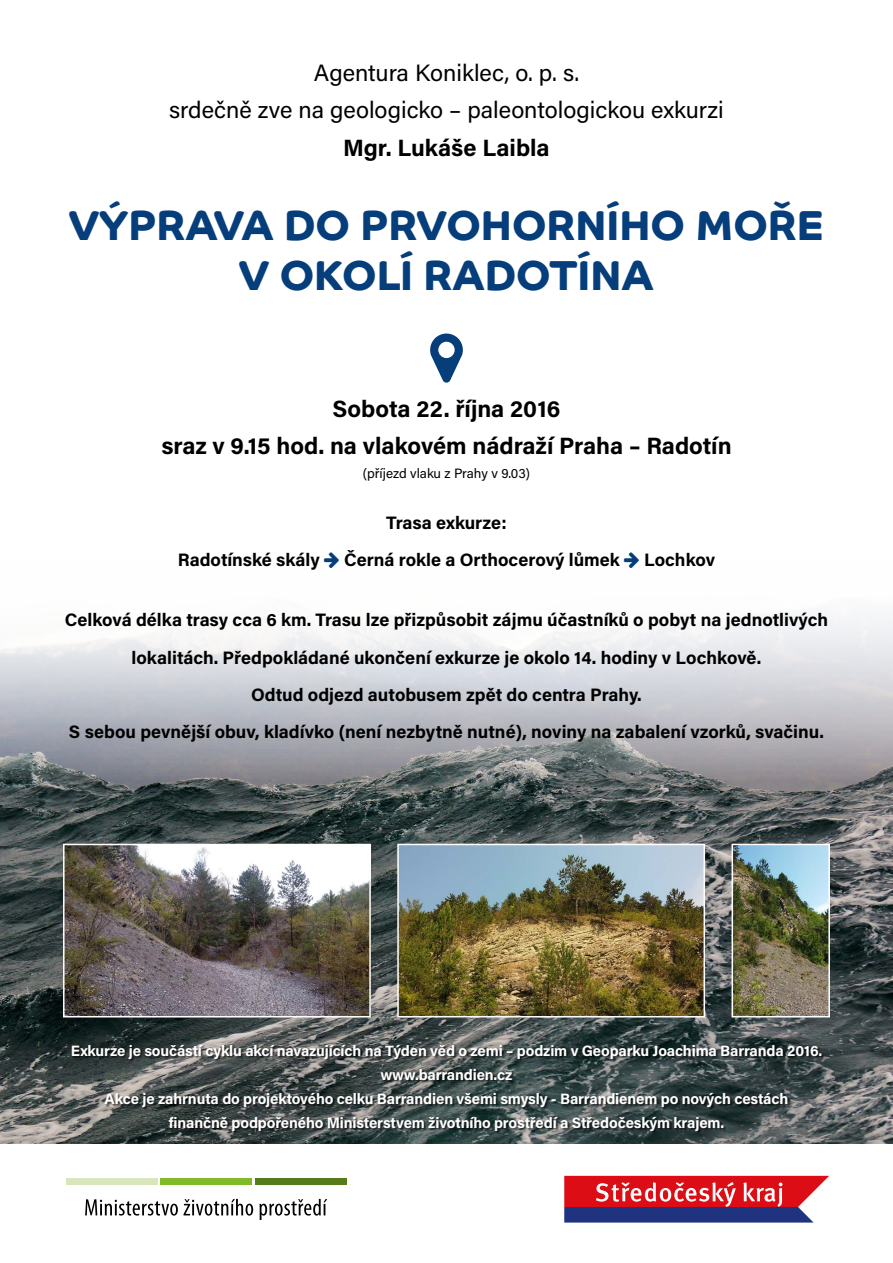
<style>
.page{position:relative;width:893px;height:1263px;background:#fff}
.page>*{position:absolute;margin:0;border:0;box-sizing:border-box;transform-origin:0 0}
.t1{font:700 42px/50.4px "Co Headline";color:#053e7b;text-align:center}
.t2{font:700 23.55px/37.3px "Acumin Pro";color:#000;text-align:center}
.t3{font:23.55px/37.3px "Acumin Pro";color:#000;text-align:center}
.t4{font:700 18px/37.3px "Acumin Pro";color:#000;text-align:center}
.t5{font:700 15px/24px "Acumin Pro";letter-spacing:-.01em;color:#fff;text-align:center}
.t6{font:13.5px "Acumin Pro";letter-spacing:-.005em;color:#000}
</style>
<div class="page">
<img style="left:0;top:616px;width:893px;height:528px">
<div style="left:66px;top:1178px;width:92px;height:7px;background:#d8e7bb"></div>
<div style="left:161px;top:1178px;width:91px;height:7px;background:#80ba27"></div>
<div style="left:255px;top:1178px;width:91px;height:7px;background:#547c1a"></div>
<svg style="left:85px;top:1199px;width:168px;height:16px"></svg>
<svg style="left:260px;top:1199px;width:67px;height:21px"></svg>
<svg style="left:564px;top:1176px;width:265px;height:46px;background:#a9415c"></svg>
<svg style="left:430px;top:334px;width:33px;height:49px"></svg>
<div style="left:72px;top:1044px;width:753px;height:90px;background:#000;opacity:.75"></div>
<img style="left:66px;top:847px;width:302px;height:167px">
<div style="left:63px;top:844px;width:308px;height:173px;border:2px solid #fff"></div>
<img style="left:400px;top:847px;width:302px;height:167px">
<div style="left:397px;top:844px;width:308px;height:173px;border:2px solid #fff"></div>
<img style="left:734px;top:847px;width:93px;height:167px">
<div style="left:731px;top:844px;width:99px;height:173px;border:2px solid #fff"></div>
<h2 class="t3" style="left:169px;top:53px;width:556px">Agentura Koniklec, o. p. s.<br>srdečně zve na geologicko – paleontologickou exkurzi</h2>
<h2 class="t2" style="left:343px;top:128px;width:208px">Mgr. Lukáše Laibla</h2>
<h1 class="t1" style="left:69px;top:200px;width:756px">VÝPRAVA DO PRVOHORNÍHO MOŘE<br>V OKOLÍ RADOTÍNA</h1>
<h2 class="t2" style="left:161px;top:389px;width:572px">Sobota 22. října 2016<br>sraz v 9.15 hod. na vlakovém nádraží Praha – Radotín</h2>
<p class="t6" style="left:363px;top:464px;width:169px">(příjezd vlaku z Prahy v 9.03)</p>
<p class="t4" style="left:386px;top:503px;width:122px">Trasa exkurze:</p>
<p class="t4" style="left:178px;top:540px;width:144px">Radotínské skály</p>
<p class="t4" style="left:344px;top:540px;width:277px">Černá rokle a Orthocerový lůmek</p>
<p class="t4" style="left:644px;top:540px;width:73px">Lochkov</p>
<p class="t4" style="left:65px;top:600px;width:765px">Celková délka trasy cca 6 km. Trasu lze přizpůsobit zájmu účastníků o pobyt na jednotlivých lokalitách. Předpokládané ukončení exkurze je okolo 14. hodiny v Lochkově.<br>Odtud odjezd autobusem zpět do centra Prahy.<br>S sebou pevnější obuv, kladívko (není nezbytně nutné), noviny na zabalení vzorků, svačinu.</p>
<p class="t5" style="left:71px;top:1038px;width:753px">Exkurze je součástí cyklu akcí navazujících na Týden věd o zemi – podzim v Geoparku Joachima Barranda 2016. www.barrandien.cz<br>Akce je zahrnuta do projektového celku Barrandien všemi smysly - Barrandienem po nových cestách<br>finančně podpořeného Ministerstvem životního prostředí a Středočeským krajem.</p>
</div>
